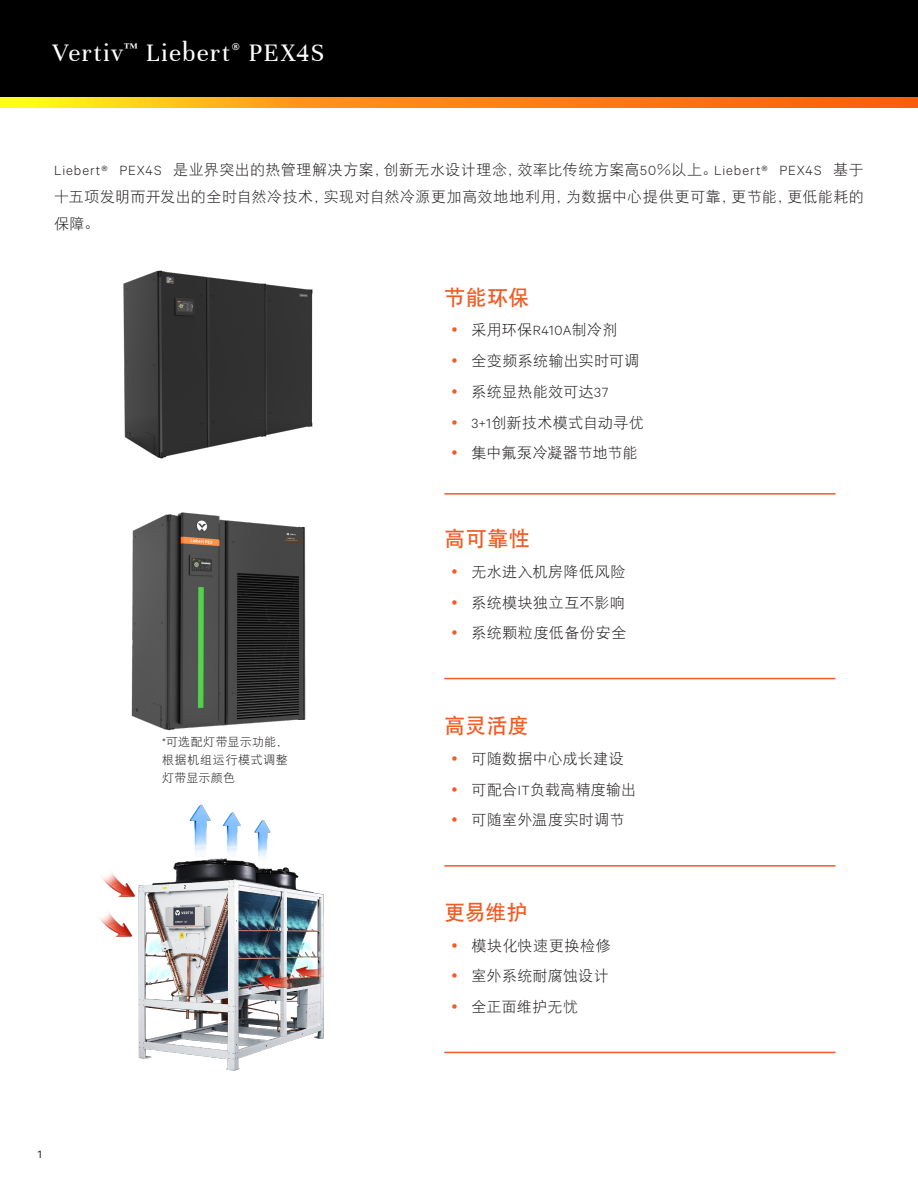
<style>
.page{position:relative;width:918px;height:1188px;background:#fff}
.page>*{position:absolute;margin:0;border:0;box-sizing:border-box;transform-origin:0 0}
.t1{font:27px "Unna";letter-spacing:.05em;color:#fff}
.t2{font:21px "DF Hei GB W7";letter-spacing:.02em;color:#f15b24}
.t3{font:21px "DFP Hei W7";color:#f15b24}
.t4{font:15px "DF Hei GB W3";letter-spacing:.025em;color:#231f20}
.t5{font:15px/27px "DFP Hei W3";letter-spacing:.025em;color:#231f20;text-align:justify}
.t6{font:15px "DF Hei GB W3";letter-spacing:.005em;color:#231f20}
.t7{font:15px "DF Hei GB W3";letter-spacing:.045em;color:#231f20}
.t8{font:12px/18px "DFP Hei W3";letter-spacing:.04em;color:#231f20;text-align:justify}
.t9{font:12px "Calibre";color:#231f20}
.s1{font-family:"Calibre";font-weight:300}
</style>
<div class="page">
<div style="left:0;top:0;width:918px;height:108px;background:#000"></div>
<svg style="left:0;top:98px;width:918px;height:10px;background:#ff9314"></svg>
<img style="left:131px;top:512px;width:175px;height:219px">
<img style="left:99px;top:804px;width:226px;height:267px">
<hr style="left:444px;top:493px;width:392px;height:2px;background:#f15b24">
<hr style="left:444px;top:678px;width:392px;height:1px;background:#f15b24">
<hr style="left:444px;top:865px;width:392px;height:2px;background:#f15b24">
<hr style="left:444px;top:1052px;width:392px;height:1px;background:#f15b24">
<img style="left:123px;top:270px;width:190px;height:189px">
<h1 class="t1" style="left:53px;top:37px;width:273px">Vertiv<sup>™</sup> Liebert<sup>®</sup> PEX4S</h1>
<p class="t5" style="left:54px;top:157px;width:811px"><span class="s1">Liebert® PEX4S</span> 是业界突出的热管理解决方案，创新无水设计理念，效率比传统方案高<span class="s1">50</span>％以上。<span class="s1">Liebert® PEX4S</span> 基于十五项发明而开发出的全时自然冷技术，实现对自然冷源更加高效地地利用，为数据中心提供更可靠，更节能，更低能耗的保障。</p>
<p class="t2" style="left:444px;top:286px;width:86px">节能环保</p>
<p class="t4" style="left:471px;top:322px;width:148px">采用环保<span class="s1">R410A</span>制冷剂</p>
<p class="t4" style="left:471px;top:353px;width:170px">全变频系统输出实时可调</p>
<p class="t4" style="left:471px;top:383px;width:138px">系统显热能效可达<span class="s1">37</span></p>
<p class="t4" style="left:471px;top:414px;width:174px"><span class="s1">3+1</span>创新技术模式自动寻优</p>
<p class="t6" style="left:471px;top:445px;width:168px">集中氟泵冷凝器节地节能</p>
<p class="t8" style="left:162px;top:733px;width:127px"><span class="s1">*</span>可选配灯带显示功能，根据机组运行模式调整灯带显示颜色</p>
<p class="t2" style="left:444px;top:527px;width:87px">高可靠性</p>
<p class="t4" style="left:471px;top:563px;width:156px">无水进入机房降低风险</p>
<p class="t4" style="left:471px;top:594px;width:155px">系统模块独立互不影响</p>
<p class="t4" style="left:471px;top:625px;width:156px">系统颗粒度低备份安全</p>
<p class="t2" style="left:444px;top:714px;width:86px">高灵活度</p>
<p class="t4" style="left:471px;top:750px;width:154px">可随数据中心成长建设</p>
<p class="t4" style="left:471px;top:781px;width:166px">可配合<span class="s1">IT</span>负载高精度输出</p>
<p class="t4" style="left:471px;top:812px;width:155px">可随室外温度实时调节</p>
<p class="t3" style="left:444px;top:902px;width:85px">更易维护</p>
<p class="t7" style="left:471px;top:937px;width:141px">模块化快速更换检修</p>
<p class="t4" style="left:471px;top:968px;width:139px">室外系统耐腐蚀设计</p>
<p class="t4" style="left:471px;top:999px;width:108px">全正面维护无忧</p>
<p class="t9" style="left:38px;top:1147px;width:5px">1</p>
</div>
